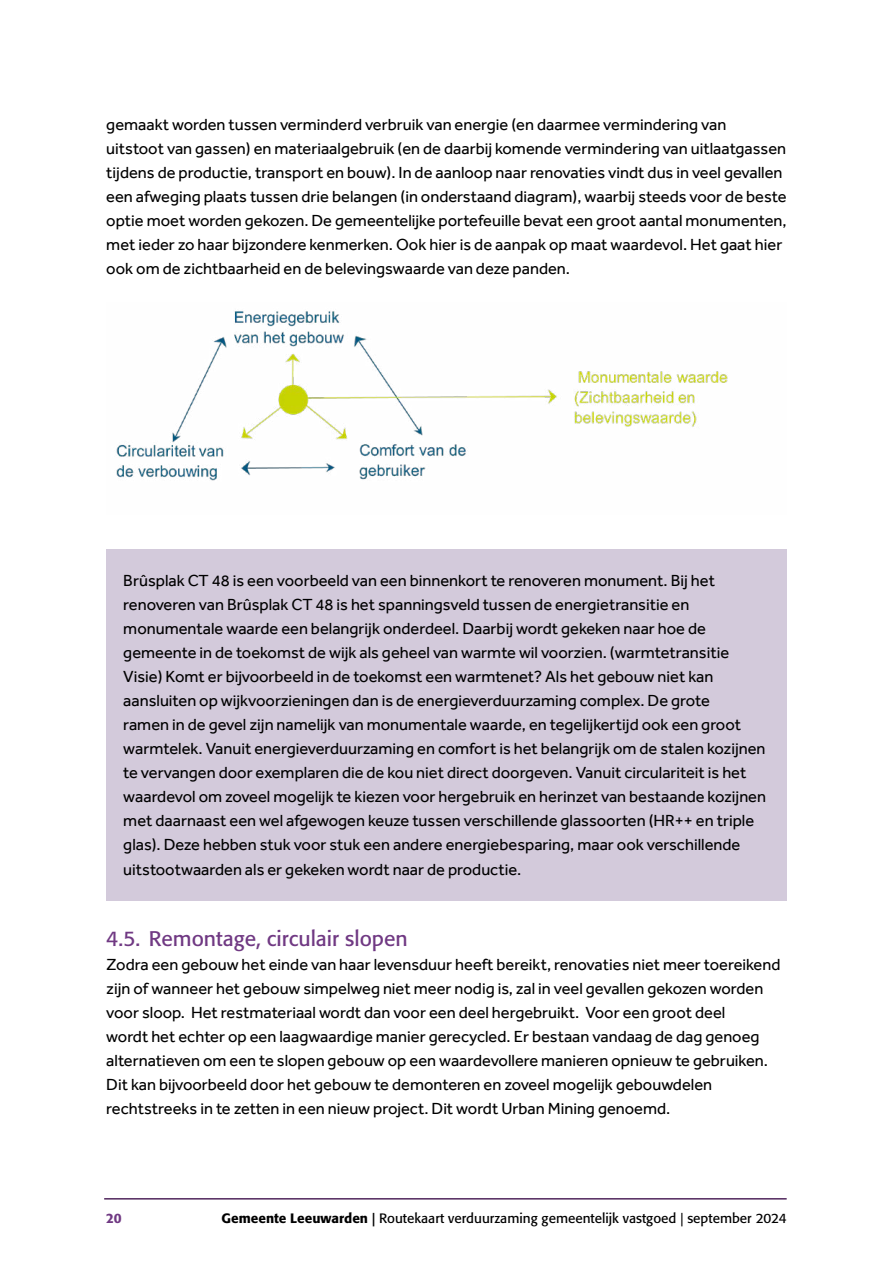
<style>
.page{position:relative;width:893px;height:1263px;background:#fff}
.page>*{position:absolute;margin:0;border:0;box-sizing:border-box;transform-origin:0 0}
.t1{font:21px "Formata";color:#703983}
.t2{font:16.5px/24px "Effra";color:#000}
.t3{font:13.5px "Formata";color:#000}
.t4{font:500 13.5px "Formata";color:#703983}
.s1{font-weight:500}
</style>
<div class="page">
<hr style="left:104px;top:1198px;width:683px;height:1px;background:#50265c">
<div style="left:106px;top:550px;width:681px;height:351px;background:#d3cadb"></div>
<img style="left:116px;top:311px;width:612px;height:170px">
<p class="t2" style="left:106px;top:113px;width:682px">gemaakt worden tussen verminderd verbruik van energie (en daarmee vermindering van uitstoot van gassen) en materiaalgebruik (en de daarbij komende vermindering van uitlaatgassen tijdens de productie, transport en bouw). In de aanloop naar renovaties vindt dus in veel gevallen een afweging plaats tussen drie belangen (in onderstaand diagram), waarbij steeds voor de beste optie moet worden gekozen. De gemeentelijke portefeuille bevat een groot aantal monumenten, met ieder zo haar bijzondere kenmerken. Ook hier is de aanpak op maat waardevol. Het gaat hier ook om de zichtbaarheid en de belevingswaarde van deze panden.</p>
<p class="t2" style="left:123px;top:569px;width:644px">Brûsplak CT 48 is een voorbeeld van een binnenkort te renoveren monument. Bij het renoveren van Brûsplak CT 48 is het spanningsveld tussen de energietransitie en monumentale waarde een belangrijk onderdeel. Daarbij wordt gekeken naar hoe de gemeente in de toekomst de wijk als geheel van warmte wil voorzien. (warmtetransitie Visie) Komt er bijvoorbeeld in de toekomst een warmtenet? Als het gebouw niet kan aansluiten op wijkvoorzieningen dan is de energieverduurzaming complex. De grote<br>ramen in de gevel zijn namelijk van monumentale waarde, en tegelijkertijd ook een groot warmtelek. Vanuit energieverduurzaming en comfort is het belangrijk om de stalen kozijnen te vervangen door exemplaren die de kou niet direct doorgeven. Vanuit circulariteit is het waardevol om zoveel mogelijk te kiezen voor hergebruik en herinzet van bestaande kozijnen met daarnaast een wel afgewogen keuze tussen verschillende glassoorten (HR++ en triple glas). Deze hebben stuk voor stuk een andere energiebesparing, maar ook verschillende uitstootwaarden als er gekeken wordt naar de productie.</p>
<p class="t1" style="left:106px;top:926px;width:303px">4.5. Remontage, circulair slopen</p>
<p class="t2" style="left:106px;top:953px;width:676px">Zodra een gebouw het einde van haar levensduur heeft bereikt, renovaties niet meer toereikend zijn of wanneer het gebouw simpelweg niet meer nodig is, zal in veel gevallen gekozen worden voor sloop. Het restmateriaal wordt dan voor een deel hergebruikt. Voor een groot deel<br>wordt het echter op een laagwaardige manier gerecycled. Er bestaan vandaag de dag genoeg alternatieven om een te slopen gebouw op een waardevollere manieren opnieuw te gebruiken.<br>Dit kan bijvoorbeeld door het gebouw te demonteren en zoveel mogelijk gebouwdelen rechtstreeks in te zetten in een nieuw project. Dit wordt Urban Mining genoemd.</p>
<p class="t4" style="left:106px;top:1210px;width:17px">20</p>
<p class="t3" style="left:222px;top:1210px;width:567px"><span class="s1">Gemeente Leeuwarden |</span> Routekaart verduurzaming gemeentelijk vastgoed | september 2024</p>
</div>
